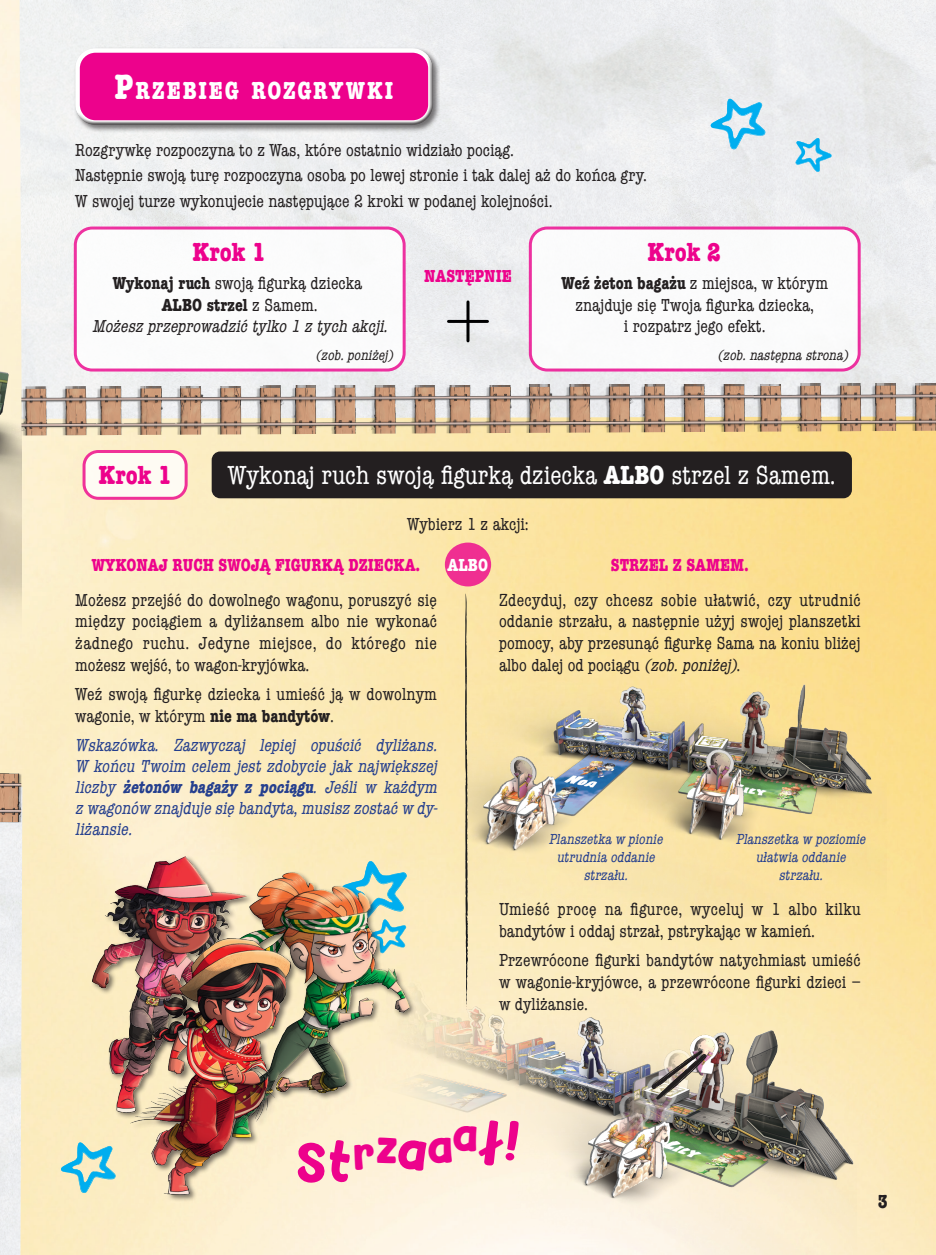
<style>
.page{position:relative;width:936px;height:1255px;background:#fff}
.page>*{position:absolute;margin:0;border:0;box-sizing:border-box;transform-origin:0 0}
.t1{font:52.8px "Hey Comic";color:#ed028c}
.t2{font:45.45px "Hey Comic";color:#ed028c}
.t3{font:condensed 27px "American Typewriter";color:#fff}
.t4{font:700 condensed 27px "American Typewriter";color:#ed028c}
.t5{font:700 condensed 25.5px "American Typewriter";letter-spacing:.07em;color:#fff}
.t6{font:700 condensed 19.5px "American Typewriter";color:#231f20}
.t7{font:condensed 18px/21.6px "American Typewriter";color:#231f20}
.t8{font:italic condensed 18px/21px "American Typewriter";color:#253f8e}
.t9{font:italic condensed 18px/21.6px "American Typewriter";color:#231f20;text-align:center}
.t10{font:700 condensed 18px "American Typewriter";color:#ed028c}
.t11{font:700 condensed 18px "American Typewriter";color:#fff}
.t12{font:italic condensed 15px/18px "American Typewriter";color:#253f8e;text-align:center}
.t13{font:italic condensed 15px "American Typewriter";color:#231f20}
.s1{font-size:36.3px}
.s2{font-weight:700;font-style:normal}
.s3{font-style:normal}
.s4{font-weight:700}
.s5{font-style:italic}
</style>
<div class="page">
<img style="left:0;top:0;width:935px;height:1254px">
<img style="left:0;top:20px;width:21px;height:636px">
<img style="left:0;top:786px;width:22px;height:468px">
<img style="left:20px;top:0;width:915px;height:419px">
<img style="left:92px;top:856px;width:154px;height:256px">
<svg style="left:342px;top:860px;width:65px;height:11px"></svg>
<img style="left:363px;top:912px;width:493px;height:342px">
<svg style="left:61px;top:1141px;width:55px;height:51px;background:#a9d7d0"></svg>
<img style="left:0;top:773px;width:21px;height:49px">
<svg style="left:651px;top:1050px;width:55px;height:49px;background:#a89e90"></svg>
<div style="left:75px;top:228px;width:329px;height:142px;background:#fff;border-radius:17px"></div>
<div style="left:74px;top:226px;width:331px;height:145px;border:3px solid #ed028c;border-radius:17px"></div>
<div style="left:530px;top:228px;width:329px;height:142px;background:#fff;border-radius:17px"></div>
<div style="left:529px;top:226px;width:331px;height:145px;border:3px solid #ed028c;border-radius:17px"></div>
<div style="left:216px;top:871px;width:200px;height:274px;background:#231f20;opacity:.6"></div>
<img style="left:216px;top:872px;width:193px;height:265px">
<svg style="left:465px;top:593px;width:3px;height:417px"></svg>
<div style="left:74px;top:46px;width:366px;height:87px;background:#231f20;opacity:.6"></div>
<div style="left:74px;top:46px;width:359px;height:70px;background:#fff;opacity:.75"></div>
<div style="left:75px;top:54px;width:359px;height:72px;background:#231f20;opacity:.75"></div>
<svg style="left:710px;top:98px;width:55px;height:51px;background:#9ed8ee"></svg>
<svg style="left:795px;top:137px;width:36px;height:35px"></svg>
<div style="left:445px;top:542px;width:46px;height:44px;background:#ef2f91;border-radius:50%"></div>
<img style="left:466px;top:602px;width:419px;height:314px">
<div style="left:128px;top:937px;width:170px;height:264px;background:#231f20;opacity:.6"></div>
<img style="left:130px;top:938px;width:161px;height:256px">
<hr style="left:448px;top:320px;width:39px;height:3px;background:#000001">
<hr style="left:466px;top:302px;width:3px;height:39px;background:#000001">
<img style="left:21px;top:381px;width:914px;height:54px">
<div style="left:212px;top:451px;width:639px;height:47px;background:#231f20;border-radius:9px"></div>
<div style="left:84px;top:451px;width:102px;height:47px;background:#fefbf3;border-radius:14px"></div>
<div style="left:82px;top:450px;width:106px;height:50px;border:3px solid #ed028c;border-radius:14px"></div>
<div style="left:327px;top:1138px;width:48px;height:44px;background:#fdf1d6"></div>
<div style="left:392px;top:1136px;width:60px;height:35px;background:#fdf1da"></div>
<div style="left:477px;top:1119px;width:42px;height:47px;background:#fdf2db"></div>
<h3 class="t5" style="left:114px;top:70px;width:280px"><span class="s1">P</span>RZEBIEG ROZGRYWKI</h3>
<p class="t7" style="left:75px;top:137px;width:573px;line-height:25px">Rozgrywkę rozpoczyna to z Was, które ostatnio widziało pociąg.<br>Następnie swoją turę rozpoczyna osoba po lewej stronie i tak dalej aż do końca gry.</p>
<p class="t7" style="left:75px;top:189px;width:478px">W swojej turze wykonujecie następujące 2 kroki w podanej kolejności.</p>
<h3 class="t4" style="left:192px;top:230px;width:75px">Krok 1</h3>
<p class="t9" style="left:92px;top:272px;width:302px"><span class="s2">Wykonaj ruch</span> <span class="s3">swoją figurką dziecka<br></span><span class="s2">ALBO strzel</span> <span class="s3">z Samem.<br></span>Możeszprzeprowadzićtylko1ztychakcji.</p>
<p class="t10" style="left:424px;top:262px;width:89px">NASTĘPNIE</p>
<h3 class="t4" style="left:647px;top:230px;width:75px">Krok 2</h3>
<p class="t7" style="left:561px;top:272px;width:268px;text-align:center"><span class="s4">Weź żeton bagażu</span> z miejsca, w którym znajduje się Twoja figurka dziecka,<br>i rozpatrz jego efekt.</p>
<p class="t13" style="left:316px;top:343px;width:83px">(zob.poniżej)</p>
<p class="t13" style="left:717px;top:343px;width:136px">(zob.następnastrona)</p>
<h3 class="t4" style="left:98px;top:453px;width:75px">Krok 1</h3>
<h3 class="t3" style="left:228px;top:455px;width:609px">Wykonaj ruch swoją figurką dziecka <span class="s4">ALBO</span> strzel z Samem.</h3>
<p class="t7" style="left:407px;top:512px;width:123px">Wybierz 1 z akcji:</p>
<p class="t10" style="left:92px;top:550px;width:330px">WYKONAJ RUCH SWOJĄ FIGURKĄ DZIECKA.</p>
<p class="t7" style="left:75px;top:588px;width:363px;text-align:justify">Możesz przejść do dowolnego wagonu, poruszyć się między pociągiem a dyliżansem albo nie wykonać żadnego ruchu. Jedyne miejsce, do którego nie możesz wejść, to wagon-kryjówka.</p>
<p class="t7" style="left:75px;top:682px;width:363px">Weź swoją figurkę dziecka i umieść ją w dowolnym wagonie, w którym <span class="s4">nie ma bandytów</span>.</p>
<p class="t8" style="left:75px;top:734px;width:368px">Wskazówka. Zazwyczaj lepiej opuścić dyliżans.<br>W końcu Twoim celem jest zdobycie jak największej liczby <span class="s4">żetonów bagaży z pociągu</span>. Jeśli w każdym z wagonów znajdujesiębandyta,musiszzostaćw dy&shy;liżansie.</p>
<p class="t11" style="left:447px;top:550px;width:42px">ALBO</p>
<p class="t10" style="left:610px;top:550px;width:139px">STRZEL Z SAMEM.</p>
<p class="t7" style="left:499px;top:588px;width:363px;text-align:justify">Zdecyduj, czy chcesz sobie ułatwić, czy utrudnić oddanie strzału, a następnie użyj swojej planszetki pomocy, aby przesunąć figurkę Sama na koniu bliżej albo dalej od pociągu <span class="s5">(zob.poniżej)</span>.</p>
<p class="t12" style="left:549px;top:829px;width:119px">Planszetkaw pionie utrudniaoddanie strzału.</p>
<p class="t12" style="left:736px;top:829px;width:135px">Planszetkaw poziomie ułatwiaoddanie strzału.</p>
<p class="t7" style="left:499px;top:898px;width:363px">Umieść procę na figurce, wyceluj w 1 albo kilku bandytów i oddaj strzał, pstrykając w kamień.</p>
<p class="t7" style="left:499px;top:949px;width:363px;text-align:justify">Przewrócone figurki bandytów natychmiast umieść w wagonie-kryjówce, a przewrócone figurki dzieci – w dyliżansie.</p>
<h1 class="t1" style="left:296px;top:1129px;width:31px">S</h1>
<h2 class="t2" style="left:376px;top:1117px;width:23px">z</h2>
<h2 class="t2" style="left:452px;top:1105px;width:28px">a</h2>
<p class="t6" style="left:877px;top:1186px;width:11px">3</p>
</div>
